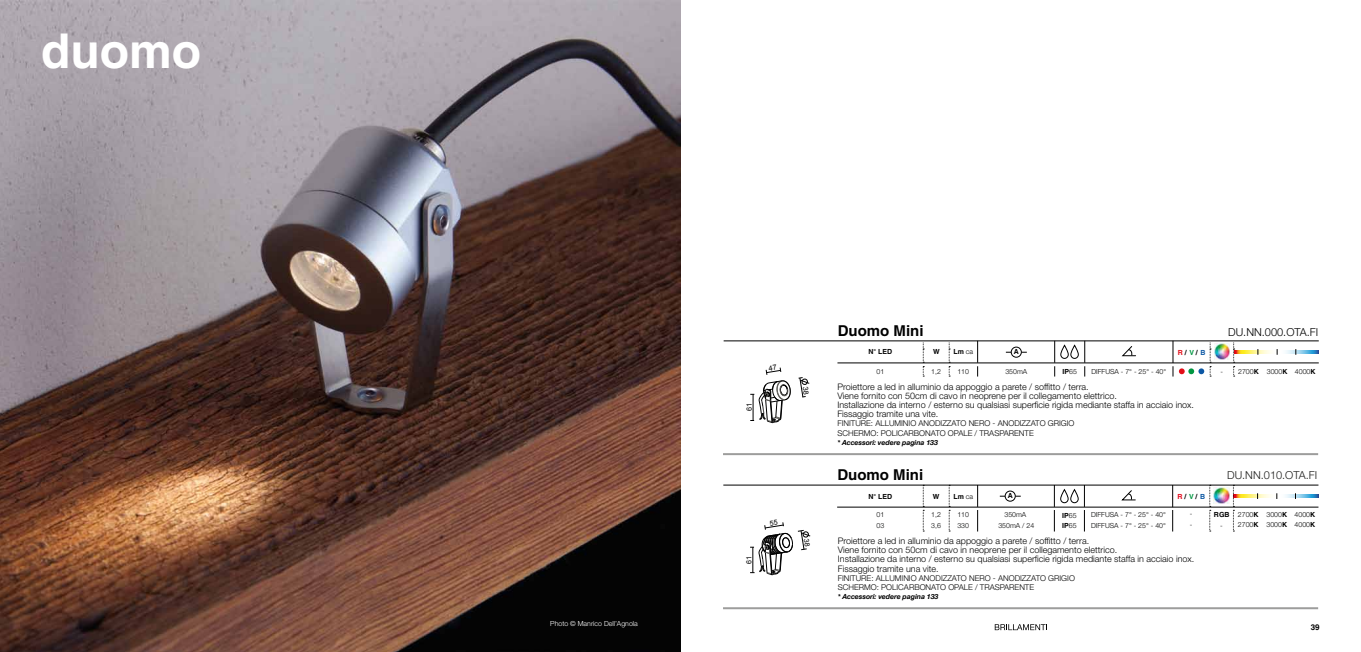
<style>
.page{position:relative;width:1361px;height:652px;background:#fff}
.page>*{position:absolute;margin:0;border:0;box-sizing:border-box;transform-origin:0 0}
.t1{font:700 48px "Helvetica";color:#fff}
.t2{font:700 15px "Helvetica";color:#000100}
.t3{font:300 11px "Helvetica Neue LT Std";color:#000100}
.t4{font:300 11px "Helvetica Neue LT Std";color:#1e1e1c}
.t5{font:10.9px "Arial";color:#000}
.t6{font:10.7px "Arial";color:#000}
.t7{font:300 9px/9.2px "Helvetica Neue LT Std";color:#000}
.t8{font:300 8px/9.2px "Helvetica Neue LT Std";color:#000}
.t9{font:700 8px "Helvetica";color:#000}
.t10{font:7.3px "Arial";color:#000}
.t11{font:7.1px "Arial";color:#000}
.t12{font:300 7px/10.5px "Helvetica Neue LT Std";color:#000100}
.t13{font:italic 700 7px "Helvetica Neue LT Com";letter-spacing:-.01em;color:#010101}
.t14{font:700 7px/10.5px "Helvetica";color:#000100}
.t15{font:300 7px "Helvetica Neue LT Std";color:#fff}
.s1{font-family:"Helvetica";font-weight:700}
.s2{font-family:"Helvetica Neue LT Std";font-weight:300}
.s3{color:#e30d18}
.s4{color:#009641}
.s5{color:#0b57a4}
.s6{color:#e2071a}
.s7{color:#0b57a3}
</style>
<div class="page">
<img style="left:0;top:0;width:680px;height:652px">
<svg style="left:994px;top:624px;width:53px;height:6px"></svg>
<hr style="left:723px;top:607px;width:595px;height:2px;background:#9d9d9c">
<hr style="left:723px;top:453px;width:595px;height:2px;background:#9d9d9c">
<svg style="left:1234px;top:350px;width:84px;height:3px"></svg>
<hr style="left:837px;top:363px;width:481px;height:1px;background:#000100">
<hr style="left:723px;top:341px;width:595px;height:1px;background:#000100">
<svg style="left:1121px;top:346px;width:15px;height:11px"></svg>
<svg style="left:1172px;top:341px;width:1px;height:36px"></svg>
<svg style="left:1084px;top:341px;width:1px;height:36px"></svg>
<svg style="left:1054px;top:341px;width:1px;height:36px"></svg>
<svg style="left:977px;top:341px;width:1px;height:36px"></svg>
<svg style="left:1233px;top:342px;width:1px;height:35px"></svg>
<svg style="left:949px;top:342px;width:1px;height:35px"></svg>
<svg style="left:1179px;top:342px;width:32px;height:35px"></svg>
<div style="left:1060px;top:345px;width:8px;height:14px;border:1px solid #000100;border-radius:4px"></div>
<div style="left:1070px;top:345px;width:9px;height:14px;border:1px solid #000100;border-radius:4px"></div>
<div style="left:1010px;top:347px;width:12px;height:11px;border:1px solid #000100;border-radius:50%"></div>
<img style="left:1214px;top:344px;width:15px;height:16px">
<svg style="left:1234px;top:495px;width:84px;height:2px"></svg>
<hr style="left:837px;top:507px;width:481px;height:1px;background:#000100">
<hr style="left:723px;top:485px;width:595px;height:1px;background:#000100">
<svg style="left:1121px;top:490px;width:15px;height:11px"></svg>
<svg style="left:1172px;top:485px;width:1px;height:46px"></svg>
<svg style="left:1084px;top:486px;width:1px;height:45px"></svg>
<svg style="left:1054px;top:485px;width:1px;height:46px"></svg>
<svg style="left:977px;top:485px;width:1px;height:46px"></svg>
<svg style="left:1233px;top:485px;width:1px;height:47px"></svg>
<svg style="left:949px;top:485px;width:1px;height:47px"></svg>
<svg style="left:923px;top:485px;width:1px;height:47px"></svg>
<svg style="left:1209px;top:485px;width:1px;height:47px"></svg>
<div style="left:1060px;top:489px;width:8px;height:14px;border:1px solid #000100;border-radius:4px"></div>
<div style="left:1070px;top:489px;width:8px;height:14px;border:1px solid #000100;border-radius:4px"></div>
<div style="left:1004px;top:491px;width:12px;height:11px;border:1px solid #000100;border-radius:50%"></div>
<img style="left:1213px;top:488px;width:16px;height:16px">
<svg style="left:750px;top:522px;width:61px;height:54px"></svg>
<svg style="left:798px;top:377px;width:12px;height:21px"></svg>
<svg style="left:920px;top:342px;width:11px;height:35px"></svg>
<svg style="left:750px;top:367px;width:41px;height:57px"></svg>
<h1 class="t1" style="left:41px;top:22px;width:161px">duomo</h1>
<p class="t15" style="left:550px;top:619px;width:89px">Photo © Manrico Dell’Agnola</p>
<p class="t10" style="left:744px;top:411px;width:10px;rotate:-90deg">61</p>
<p class="t11" style="left:744px;top:564px;width:9px;rotate:-90deg">61</p>
<h2 class="t2" style="left:837px;top:321px;width:87px">Duomo Mini</h2>
<p class="t3" style="left:1228px;top:325px;width:91px">DU.NN.000.OTA.FI</p>
<p class="t12" style="left:876px;top:366px;width:9px">01</p>
<p class="t12" style="left:931px;top:366px;width:11px">1,2</p>
<p class="t12" style="left:957px;top:366px;width:13px">110</p>
<p class="t12" style="left:1005px;top:366px;width:23px">350mA</p>
<p class="t12" style="left:1238px;top:366px;width:79px">2700<span class="s1">K</span> 3000<span class="s1">K</span> 4000<span class="s1">K</span></p>
<p class="t5" style="left:891px;top:337px;width:23px;rotate:-20deg">46.5</p>
<p class="t14" style="left:868px;top:347px;width:25px">N° LED</p>
<p class="t14" style="left:933px;top:347px;width:8px">W</p>
<p class="t14" style="left:953px;top:347px;width:21px">Lm <span class="s2">ca</span></p>
<p class="t14" style="left:1014px;top:347px;width:7px">A</p>
<p class="t14" style="left:1178px;top:347px;width:29px"><span class="s3">R</span> / <span class="s4">V</span> / <span class="s5">B</span></p>
<p class="t12" style="left:1091px;top:366px;width:76px">DIFFUSA - 7° - 25° - 40°</p>
<p class="t14" style="left:1062px;top:366px;width:16px">IP<span class="s2">65</span></p>
<p class="t7" style="left:837px;top:382px;width:358px">Proiettore a led in alluminio da appoggio a parete / soffitto / terra.<br>Viene fornito con 50cm di cavo in neoprene per il collegamento elettrico.<br>Installazione da interno / esterno su qualsiasi superficie rigida mediante staffa in acciaio inox.<br>Fissaggio tramite una vite.</p>
<p class="t8" style="left:837px;top:419px;width:239px">FINITURE: ALLUMINIO ANODIZZATO NERO - ANODIZZATO GRIGIO<br>SCHERMO: POLICARBONATO OPALE / TRASPARENTE</p>
<p class="t13" style="left:837px;top:438px;width:102px">* Accessori: vedere pagina 133</p>
<p class="t12" style="left:1220px;top:366px;width:4px">-</p>
<p class="t5" style="left:874px;top:414px;width:23px;rotate:50deg">60.5</p>
<h2 class="t2" style="left:837px;top:465px;width:87px">Duomo Mini</h2>
<p class="t14" style="left:868px;top:491px;width:25px">N° LED</p>
<p class="t14" style="left:933px;top:491px;width:8px">W</p>
<p class="t14" style="left:953px;top:491px;width:21px">Lm <span class="s2">ca</span></p>
<p class="t14" style="left:1177px;top:491px;width:29px"><span class="s6">R</span> / <span class="s4">V</span> / <span class="s7">B</span></p>
<p class="t14" style="left:1008px;top:490px;width:7px">A</p>
<p class="t4" style="left:1227px;top:468px;width:91px">DU.NN.010.OTA.FI</p>
<p class="t12" style="left:876px;top:509px;width:9px;line-height:11.1px">01<br>03</p>
<p class="t14" style="left:1062px;top:510px;width:16px">IP<span class="s2">65<br></span>IP<span class="s2">65</span></p>
<p class="t14" style="left:1214px;top:509px;width:17px">RGB</p>
<p class="t12" style="left:1220px;top:520px;width:4px">-</p>
<p class="t12" style="left:931px;top:509px;width:11px;line-height:11.1px">1,2<br>3,6</p>
<p class="t12" style="left:957px;top:509px;width:13px;line-height:11.1px">110<br>330</p>
<p class="t12" style="left:1091px;top:509px;width:76px">DIFFUSA - 7° - 25° - 40°<br>DIFFUSA - 7° - 25° - 40°</p>
<p class="t12" style="left:998px;top:509px;width:37px;text-align:center">350mA<br>350mA / 24</p>
<p class="t12" style="left:1190px;top:509px;width:4px">- -</p>
<p class="t6" style="left:894px;top:520px;width:22px;rotate:50deg">60.5</p>
<p class="t7" style="left:838px;top:536px;width:358px">Proiettore a led in alluminio da appoggio a parete / soffitto / terra.<br>Viene fornito con 50cm di cavo in neoprene per il collegamento elettrico.<br>Installazione da interno / esterno su qualsiasi superficie rigida mediante staffa in acciaio inox.<br>Fissaggio tramite una vite.</p>
<p class="t8" style="left:838px;top:573px;width:239px">FINITURE: ALLUMINIO ANODIZZATO NERO - ANODIZZATO GRIGIO<br>SCHERMO: POLICARBONATO OPALE / TRASPARENTE</p>
<p class="t13" style="left:838px;top:592px;width:102px">* Accessori: vedere pagina 133</p>
<p class="t12" style="left:1238px;top:509px;width:22px">2700<span class="s1">K<br></span>2700<span class="s1">K</span></p>
<p class="t12" style="left:1266px;top:509px;width:22px">3000<span class="s1">K<br></span>3000<span class="s1">K</span></p>
<p class="t12" style="left:1294px;top:509px;width:22px">4000<span class="s1">K<br></span>4000<span class="s1">K</span></p>
<p class="t9" style="left:1310px;top:622px;width:10px">39</p>
</div>
